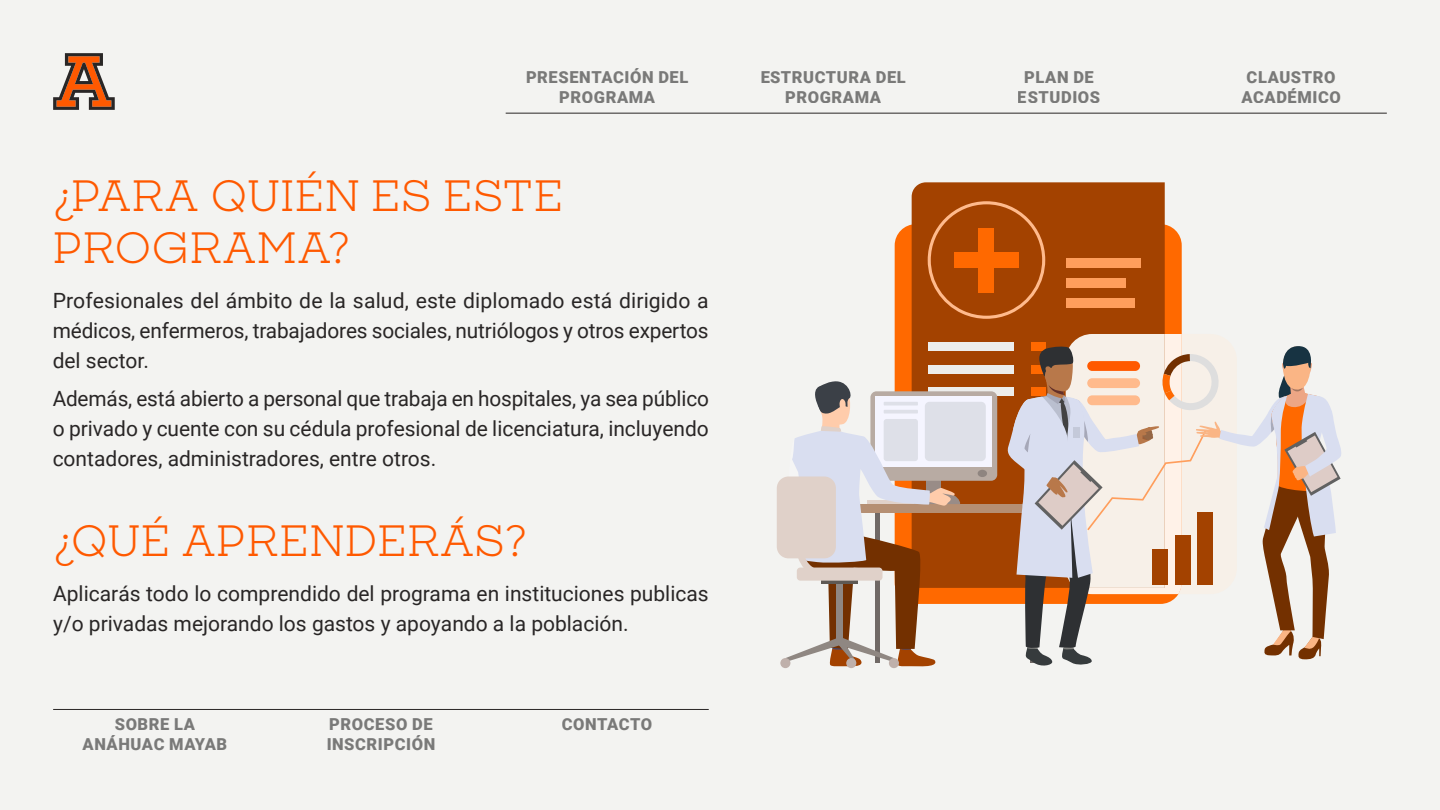
<style>
.page{position:relative;width:1440px;height:810px;background:#f3f3f1}
.page>*{position:absolute;margin:0;border:0;box-sizing:border-box;transform-origin:0 0}
.t1{font:42px/52.5px "Sharp Slab";letter-spacing:-.01em;color:#ff5900}
.t2{font:21px/30px "Roboto";color:#292626;text-align:justify}
.t3{font:900 16.5px/19.8px "Roboto";letter-spacing:.035em;color:#000;text-align:center}
</style>
<div class="page">
<hr style="left:506px;top:113px;width:881px;height:1px;background:#292626">
<hr style="left:53px;top:709px;width:656px;height:1px;background:#292626">
<div style="left:895px;top:224px;width:287px;height:380px;background:#ff6900;border-radius:21px"></div>
<div style="left:912px;top:182px;width:253px;height:406px;background:#a34200"></div>
<div style="left:1067px;top:258px;width:74px;height:10px;background:#ff9e5c"></div>
<div style="left:1067px;top:298px;width:68px;height:9px;background:#ff9e5c"></div>
<div style="left:1067px;top:278px;width:59px;height:10px;background:#ff9e5c"></div>
<svg style="left:928px;top:201px;width:117px;height:118px;background:#ac4d0c"></svg>
<div style="left:928px;top:342px;width:85px;height:9px;background:#ededeb"></div>
<div style="left:928px;top:365px;width:85px;height:9px;background:#ededeb"></div>
<div style="left:928px;top:388px;width:85px;height:8px;background:#ededeb"></div>
<div style="left:979px;top:228px;width:15px;height:64px;background:#ff6900"></div>
<div style="left:954px;top:252px;width:65px;height:16px;background:#ff6900"></div>
<div style="left:847px;top:504px;width:215px;height:9px;background:#b58f73"></div>
<div style="left:889px;top:658px;width:10px;height:10px;background:#bfb0ab;border-radius:50%"></div>
<div style="left:780px;top:658px;width:10px;height:10px;background:#bfb0ab;border-radius:50%"></div>
<div style="left:870px;top:391px;width:127px;height:90px;background:#b8aba3;border-radius:6px"></div>
<div style="left:875px;top:396px;width:117px;height:71px;background:#f5f5ff"></div>
<div style="left:978px;top:470px;width:9px;height:7px;background:#8f8580;border-radius:50%"></div>
<div style="left:777px;top:477px;width:59px;height:81px;background:#e0d1c9;border-radius:12px"></div>
<svg style="left:786px;top:378px;width:174px;height:289px"></svg>
<hr style="left:884px;top:402px;width:34px;height:4px;background:#dee0e8">
<hr style="left:884px;top:410px;width:34px;height:4px;background:#dee0e8">
<div style="left:884px;top:419px;width:34px;height:42px;background:#dee0e8;border-radius:3px"></div>
<div style="left:925px;top:402px;width:61px;height:59px;background:#dee0e8;border-radius:5px"></div>
<svg style="left:1006px;top:334px;width:335px;height:332px"></svg>
<svg style="left:53px;top:53px;width:62px;height:57px"></svg>
<p class="t3" style="left:526px;top:66px;width:164px">PRESENTACIÓN DEL<br>PROGRAMA</p>
<h1 class="t1" style="left:53px;top:168px;width:512px">¿PARA QUIÉN ES ESTE<br>PROGRAMA?</h1>
<p class="t2" style="left:53px;top:285px;width:658px">Profesionales del ámbito de la salud, este diplomado está dirigido a médicos, enfermeros, trabajadores sociales, nutriólogos y otros expertos del sector.</p>
<p class="t2" style="left:53px;top:382px;width:658px">Además, está abierto a personal que trabaja en hospitales, ya sea público o privado y cuente con su cédula profesional de licenciatura, incluyendo contadores, administradores, entre otros.</p>
<h1 class="t1" style="left:53px;top:513px;width:476px">¿QUÉ APRENDERÁS?</h1>
<p class="t2" style="left:53px;top:577px;width:657px">Aplicarás todo lo comprendido del programa en instituciones publicas y/o privadas mejorando los gastos y apoyando a la población.</p>
<p class="t3" style="left:83px;top:714px;width:146px">SOBRE LA<br>ANÁHUAC MAYAB</p>
<p class="t3" style="left:327px;top:714px;width:110px;text-align:left">PROCESO DE<br>INSCRIPCIÓN</p>
<p class="t3" style="left:562px;top:714px;width:92px">CONTACTO</p>
<p class="t3" style="left:760px;top:66px;width:147px">ESTRUCTURA DEL<br>PROGRAMA</p>
<p class="t3" style="left:1018px;top:66px;width:84px">PLAN DE<br>ESTUDIOS</p>
<p class="t3" style="left:1241px;top:66px;width:101px">CLAUSTRO<br>ACADÉMICO</p>
</div>
